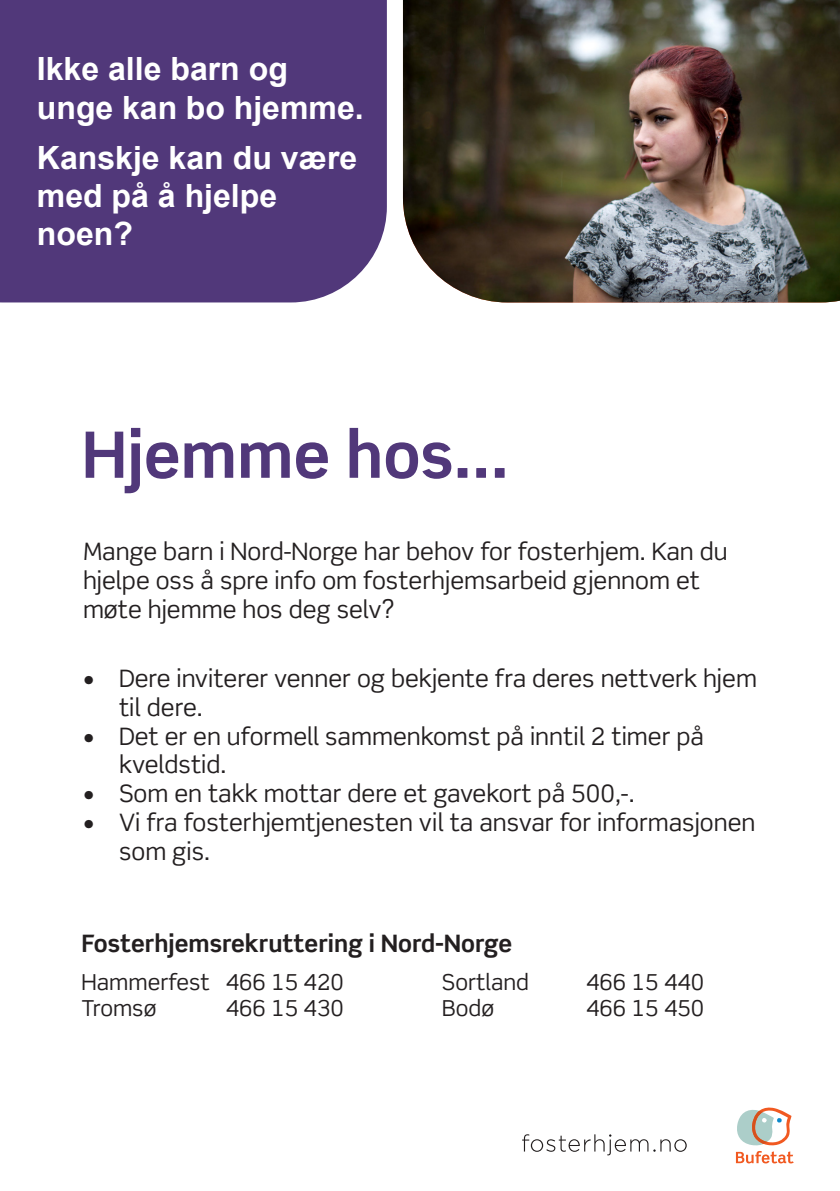
<style>
.page{position:relative;width:840px;height:1191px;background:#fff}
.page>*{position:absolute;margin:0;border:0;box-sizing:border-box;transform-origin:0 0}
.t1{font:700 64px "Scene Std";color:#51387a}
.t2{font:700 32px/38.4px "Arial";color:#fff}
.t3{font:24px/28.8px "Scene Std";color:#231f20}
.t4{font:700 24px "Scene Std";color:#231f20}
.t5{font:22px "Scene Std";color:#231f20}
</style>
<div class="page">
<div style="left:0;top:0;width:386px;height:302px;background:#51387a"></div>
<svg style="left:735px;top:1107px;width:58px;height:56px"></svg>
<svg style="left:522px;top:1134px;width:164px;height:21px"></svg>
<img style="left:403px;top:0;width:436px;height:302px">
<p class="t2" style="left:37px;top:51px;width:328px">Ikke alle barn og unge kan bo hjemme.</p>
<p class="t2" style="left:37px;top:139px;width:322px">Kanskje kan du være med på å hjelpe noen?</p>
<p class="t1" style="left:81px;top:415px;width:428px">Hjemme hos...</p>
<p class="t3" style="left:83px;top:537px;width:646px">Mange barn i Nord-Norge har behov for fosterhjem. Kan du hjelpe oss å spre info om fosterhjemsarbeid gjennom et møte hjemme hos deg selv?</p>
<p class="t3" style="left:119px;top:663px;width:639px;text-indent:-36px">• Dere inviterer venner og bekjente fra deres nettverk hjem til dere.</p>
<p class="t3" style="left:119px;top:721px;width:586px;text-indent:-36px">• Det er en uformell sammenkomst på inntil 2 timer på kveldstid.</p>
<p class="t3" style="left:83px;top:779px;width:553px">• Som en takk mottar dere et gavekort på 500,-.</p>
<p class="t3" style="left:119px;top:807px;width:637px;text-indent:-36px">• Vi fra fosterhjemtjenesten vil ta ansvar for informasjonen som gis.</p>
<p class="t4" style="left:81px;top:928px;width:432px">Fosterhjemsrekruttering i Nord-Norge</p>
<p class="t5" style="left:81px;top:968px;width:263px">Hammerfest 466 15 420</p>
<p class="t5" style="left:441px;top:968px;width:88px">Sortland</p>
<p class="t5" style="left:585px;top:968px;width:119px">466 15 440</p>
<p class="t5" style="left:81px;top:994px;width:76px">Tromsø</p>
<p class="t5" style="left:225px;top:994px;width:119px">466 15 430</p>
<p class="t5" style="left:441px;top:994px;width:54px">Bodø</p>
<p class="t5" style="left:585px;top:994px;width:119px">466 15 450</p>
</div>
